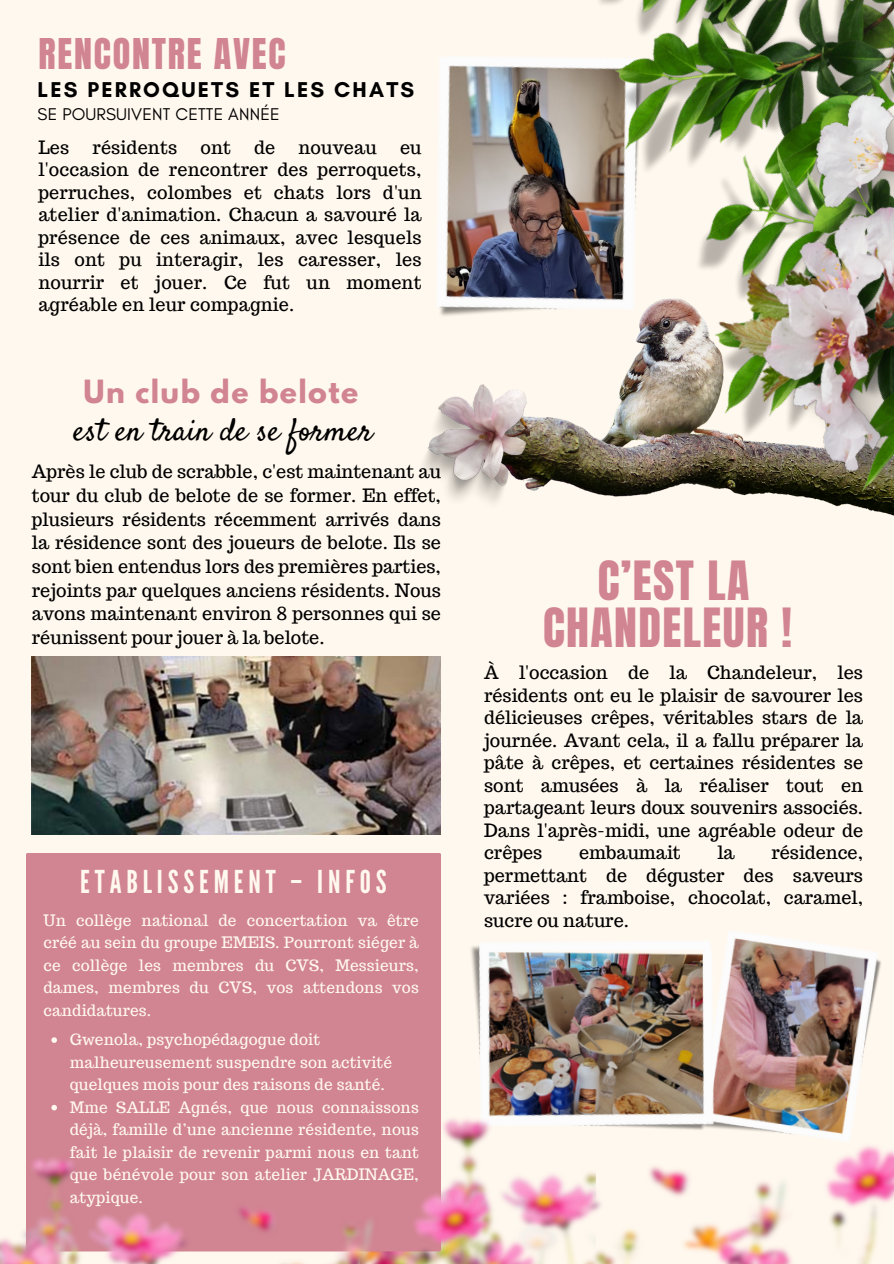
<style>
.page{position:relative;width:894px;height:1264px;background:#fff}
.page>*{position:absolute;margin:0;border:0;box-sizing:border-box;transform-origin:0 0}
.t1{font:45.9px/47.4px "Anton";letter-spacing:.03em;color:#d18491;text-align:center}
.t2{font:36px "Anton";letter-spacing:.05em;color:#d18491}
.t3{font:31.5px "Satisfy";letter-spacing:.005em;color:#000}
.t4{font:31.5px "League Gothic";letter-spacing:.155em;color:#fff8ee}
.t5{font:700 28.35px "League Spartan";letter-spacing:.05em;color:#d18491}
.t6{font:700 21.9px "Glacial Indifference";letter-spacing:.1em;color:#000}
.t7{font:18px/22.5px "Trocchi";color:#000;text-align:justify}
.t8{font:17.25px "Glacial Indifference";letter-spacing:.01em;color:#000}
.t9{font:15.45px/22.5px "Trocchi";letter-spacing:.01em;color:#fff8ee;text-align:justify}
</style>
<div class="page">
<div style="left:0;top:0;width:893px;height:1263px;background:#fff8ee"></div>
<img style="left:735px;top:932px;width:146px;height:160px">
<img style="left:471px;top:931px;width:264px;height:161px">
<img style="left:440px;top:1092px;width:453px;height:132px">
<div style="left:26px;top:852px;width:414px;height:399px;background:#d18491;border-radius:2px"></div>
<img style="left:32px;top:657px;width:408px;height:177px">
<img style="left:595px;top:1224px;width:282px;height:39px">
<img style="left:437px;top:57px;width:92px;height:259px">
<img style="left:529px;top:0;width:364px;height:497px">
<img style="left:423px;top:384px;width:106px;height:119px">
<img style="left:684px;top:167px;width:209px;height:349px">
<svg style="left:51px;top:1037px;width:6px;height:5px"></svg>
<svg style="left:51px;top:1104px;width:6px;height:6px"></svg>
<img style="left:780px;top:76px;width:113px;height:206px">
<img style="left:0;top:1130px;width:595px;height:133px">
<h4 class="t2" style="left:38px;top:28px;width:249px">RENCONTRE AVEC</h4>
<p class="t6" style="left:38px;top:77px;width:378px">LES PERROQUETS ET LES CHATS</p>
<h1 class="t8" style="left:38px;top:103px;width:243px">SE POURSUIVENT CETTE ANNÉE</h1>
<p class="t7" style="left:38px;top:136px;width:32px">Les</p>
<p class="t7" style="left:92px;top:136px;width:86px">résidents</p>
<p class="t7" style="left:200px;top:136px;width:32px">ont</p>
<p class="t7" style="left:254px;top:136px;width:23px">de</p>
<p class="t7" style="left:298px;top:136px;width:80px">nouveau</p>
<p class="t7" style="left:38px;top:136px;width:384px;text-indent:361px">eu l'occasion de rencontrer des perroquets, perruches, colombes et chats lors d'un atelier d'animation. Chacun a savouré la présence de ces animaux, avec lesquels ils ont pu interagir, les caresser, les nourrir et jouer. Ce fut un moment agréable en leur compagnie.</p>
<p class="t5" style="left:84px;top:378px;width:276px">Un club de belote</p>
<p class="t3" style="left:74px;top:411px;width:300px">est en train de se former</p>
<h5 class="t7" style="left:32px;top:460px;width:410px;line-height:23.7px">Après le club de scrabble, c'est maintenant au tour du club de belote de se former. En effet, plusieurs résidents récemment arrivés dans la résidence sont des joueurs de belote. Ils se sont bien entendus lors des premières parties, rejoints par quelques anciens résidents. Nous avons maintenant environ 8 personnes qui se réunissent pour jouer à la belote.</h5>
<h6 class="t4" style="left:80px;top:863px;width:308px">ETABLISSEMENT – INFOS</h6>
<p class="t9" style="left:43px;top:908px;width:377px">Un collège national de concertation va être créé au sein du groupe EMEIS. Pourront siéger à ce collège les membres du CVS, Messieurs, dames, membres du CVS, vos attendons vos candidatures.</p>
<p class="t9" style="left:70px;top:1028px;width:324px;text-align:left">Gwenola, psychopédagogue doit malheureusement suspendre son activité quelques mois pour des raisons de santé.</p>
<p class="t9" style="left:70px;top:1095px;width:350px">Mme SALLE Agnés, que nous connaissons déjà, famille d’une ancienne résidente, nous fait le plaisir de revenir parmi nous en tant que bénévole pour son atelier JARDINAGE, atypique.</p>
<p class="t1" style="left:543px;top:557px;width:250px">C’EST LA<br>CHANDELEUR !</p>
<h2 class="t7" style="left:484px;top:661px;width:380px">À l'occasion de la Chandeleur, les résidents ont eu le plaisir de savourer les délicieuses crêpes, véritables stars de la journée. Avant cela, il a fallu préparer la pâte à crêpes, et certaines résidentes se sont amusées à la réaliser tout en partageant leurs doux souvenirs associés.<br>Dans l'après-midi, une agréable odeur de crêpes</h2>
<h2 class="t7" style="left:484px;top:841px;width:380px;text-indent:287px">résidence, permettant de déguster des saveurs variées : framboise, chocolat, caramel, sucre ou nature.</h2>
<h2 class="t7" style="left:579px;top:841px;width:103px">embaumait</h2>
<h2 class="t7" style="left:717px;top:841px;width:19px">la</h2>
</div>
